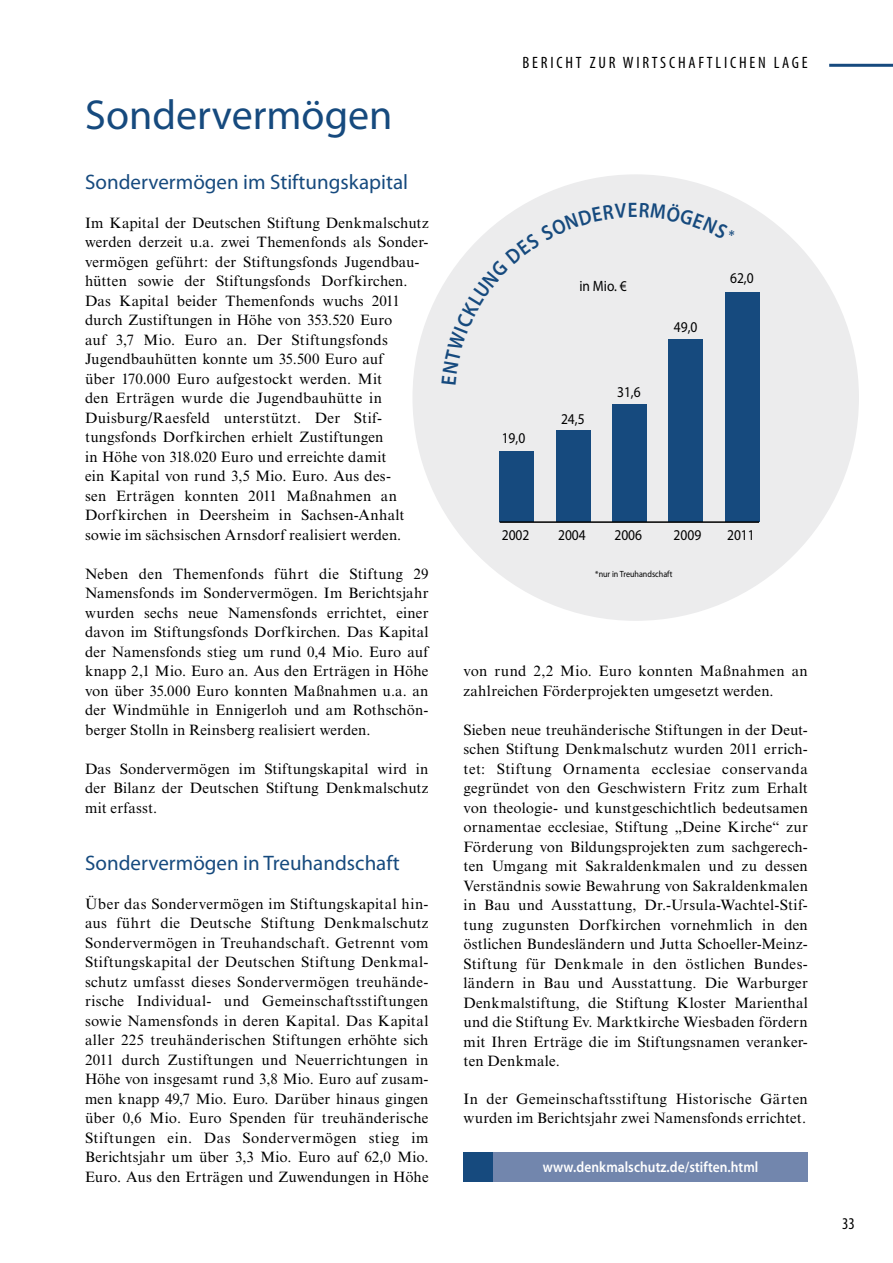
<style>
.page{position:relative;width:893px;height:1263px;background:#fff}
.page>*{position:absolute;margin:0;border:0;box-sizing:border-box;transform-origin:0 0}
.t1{font:42px "Myriad Pro";color:#164a7e}
.t2{font:21px "Myriad Pro";color:#164a7e}
.t3{font:600 21px "Myriad Pro";color:#164a7e;scale:.9 1}
.t4{font:condensed 16.5px "Myriad Pro";letter-spacing:.17em;color:#000}
.t5{font:15px/19.5px "Times New Roman MT Std";letter-spacing:.015em;color:#000;text-align:justify}
.t6{font:15px "Myriad Pro";color:#000;scale:.9 1}
.t7{font:600 15px "Myriad Pro";letter-spacing:.005em;color:#fff;scale:.9 1}
.t8{font:9px "Myriad Pro";color:#000;scale:.9 1}
</style>
<div class="page">
<hr style="left:829px;top:64px;width:64px;height:3px;background:#164a7e">
<div style="left:493px;top:1152px;width:315px;height:30px;background:#7286ad"></div>
<div style="left:463px;top:1152px;width:30px;height:30px;background:#164a7e"></div>
<div style="left:412px;top:174px;width:447px;height:447px;background:#ececed;border-radius:50%"></div>
<div style="left:500px;top:451px;width:34px;height:71px;background:#164a7e"></div>
<div style="left:725px;top:292px;width:34px;height:230px;background:#164a7e"></div>
<div style="left:556px;top:431px;width:34px;height:91px;background:#164a7e"></div>
<div style="left:612px;top:404px;width:34px;height:118px;background:#164a7e"></div>
<div style="left:669px;top:340px;width:34px;height:182px;background:#164a7e"></div>
<hr style="left:500px;top:521px;width:259px;height:2px;background:#000">
<h1 class="t1" style="left:85px;top:89px;width:309px">Sondervermögen</h1>
<h2 class="t2" style="left:85px;top:169px;width:325px">Sondervermögen im Stiftungskapital</h2>
<p class="t5" style="left:85px;top:213px;width:345px;text-align:left">Im Kapital der Deutschen Stiftung Denkmalschutz werden derzeit u.a. zwei Themenfonds als Sonder&shy;vermögen geführt: der Stiftungsfonds Jugendbau&shy;hütten sowie der Stiftungsfonds Dorfkirchen.<br>Das Kapital beider Themenfonds wuchs 2011 durch Zustiftungen in Höhe von 353.520 Euro<br>auf 3,7 Mio. Euro an. Der Stiftungsfonds Jugendbauhütten konnte um 35.500 Euro auf<br>über 170.000 Euro aufgestockt werden. Mit<br>den Erträgen wurde die Jugendbauhütte in Duisburg/Raesfeld unterstützt. Der Stif&shy;tungsfonds Dorfkirchen erhielt Zustiftungen<br>in Höhe von 318.020 Euro und erreichte damit<br>ein Kapital von rund 3,5 Mio. Euro. Aus des-<br>sen Erträgen konnten 2011 Maßnahmen an Dorfkirchen in Deersheim in Sachsen-Anhalt sowie im sächsischen Arnsdorf realisiert werden.</p>
<p class="t5" style="left:85px;top:564px;width:345px">Neben den Themenfonds führt die Stiftung 29<br>Namensfonds im Sondervermögen. Im Berichtsjahr wurden sechs neue Namensfonds errichtet, einer davon im Stiftungsfonds Dorfkirchen. Das Kapital der Namensfonds stieg um rund 0,4 Mio. Euro auf knapp 2,1 Mio. Euro an. Aus den Erträgen in Höhe von über 35.000 Euro konnten Maßnahmen u.a. an der Windmühle in Ennigerloh und am Rothschön&shy;berger Stolln in Reinsberg realisiert werden.</p>
<p class="t5" style="left:85px;top:759px;width:345px">Das Sondervermögen im Stiftungskapital wird in der Bilanz der Deutschen Stiftung Denkmalschutz mit erfasst.</p>
<h2 class="t2" style="left:85px;top:850px;width:316px">Sondervermögen in Treuhandschaft</h2>
<p class="t5" style="left:85px;top:894px;width:345px">Über das Sondervermögen im Stiftungskapital hin&shy;aus führt die Deutsche Stiftung Denkmalschutz Sondervermögen in Treuhandschaft. Getrennt vom Stiftungskapital der Deutschen Stiftung Denkmal&shy;schutz umfasst dieses Sondervermögen treuhände&shy;rische Individual- und Gemeinschaftsstiftungen sowie Namensfonds in deren Kapital. Das Kapital aller 225 treuhänderischen Stiftungen erhöhte sich 2011 durch Zustiftungen und Neuerrichtungen in Höhe von insgesamt rund 3,8 Mio. Euro auf zusam&shy;men knapp 49,7 Mio. Euro. Darüber hinaus gingen über 0,6 Mio. Euro Spenden für treuhänderische Stiftungen ein. Das Sondervermögen stieg im Berichtsjahr um über 3,3 Mio. Euro auf 62,0 Mio.<br>Euro. Aus den Erträgen und Zuwendungen in Höhe</p>
<p class="t4" style="left:523px;top:52px;width:287px">BERICHT ZUR WI RTSCHAFTLICHEN LAGE</p>
<p class="t6" style="left:502px;top:429px;width:28px">19,0</p>
<h2 class="t3" style="left:628px;top:197px;width:12px">e</h2>
<p class="t6" style="left:579px;top:277px;width:54px">in Mio. €</p>
<p class="t6" style="left:561px;top:409px;width:28px">24,5</p>
<p class="t6" style="left:617px;top:383px;width:28px">31,6</p>
<p class="t6" style="left:674px;top:318px;width:28px">49,0</p>
<p class="t6" style="left:730px;top:269px;width:28px">62,0</p>
<p class="t6" style="left:502px;top:526px;width:32px">2002</p>
<p class="t6" style="left:558px;top:526px;width:32px">2004</p>
<p class="t6" style="left:614px;top:526px;width:32px">2006</p>
<p class="t6" style="left:674px;top:526px;width:32px">2009</p>
<p class="t6" style="left:727px;top:526px;width:32px">2011</p>
<p class="t8" style="left:595px;top:568px;width:87px">*nur in Treuhandschaft</p>
<p class="t5" style="left:463px;top:661px;width:346px">von rund 2,2 Mio. Euro konnten Maßnahmen an zahlreichen Förderprojekten umgesetzt werden.</p>
<p class="t5" style="left:463px;top:720px;width:346px">Sieben neue treuhänderische Stiftungen in der Deut&shy;schen Stiftung Denkmalschutz wurden 2011 errich&shy;tet: Stiftung Ornamenta ecclesiae conservanda gegründet von den Geschwistern Fritz zum Erhalt von theologie- und kunstgeschichtlich bedeutsamen ornamentae ecclesiae, Stiftung „Deine Kirche“ zur Förderung von Bildungsprojekten zum sachgerech&shy;ten Umgang mit Sakraldenkmalen und zu dessen Verständnis sowie Bewahrung von Sakraldenkmalen in Bau und Ausstattung, Dr.-Ursula-Wachtel-Stif&shy;tung zugunsten Dorfkirchen vornehmlich in den östlichen Bundesländern und Jutta Schoeller-Meinz-Stiftung für Denkmale in den östlichen Bundes&shy;ländern in Bau und Ausstattung. Die Warburger Denkmalstiftung, die Stiftung Kloster Marienthal und die Stiftung Ev. Marktkirche Wiesbaden fördern mit Ihren Erträge die im Stiftungsnamen veranker&shy;ten Denkmale.</p>
<p class="t5" style="left:463px;top:1089px;width:346px">In der Gemeinschaftsstiftung Historische Gärten wurden im Berichtsjahr zwei Namensfonds errichtet.</p>
<p class="t7" style="left:543px;top:1157px;width:241px">www.denkmalschutz.de/stiften.html</p>
<p class="t4" style="left:842px;top:1213px;width:14px">33</p>
</div>
